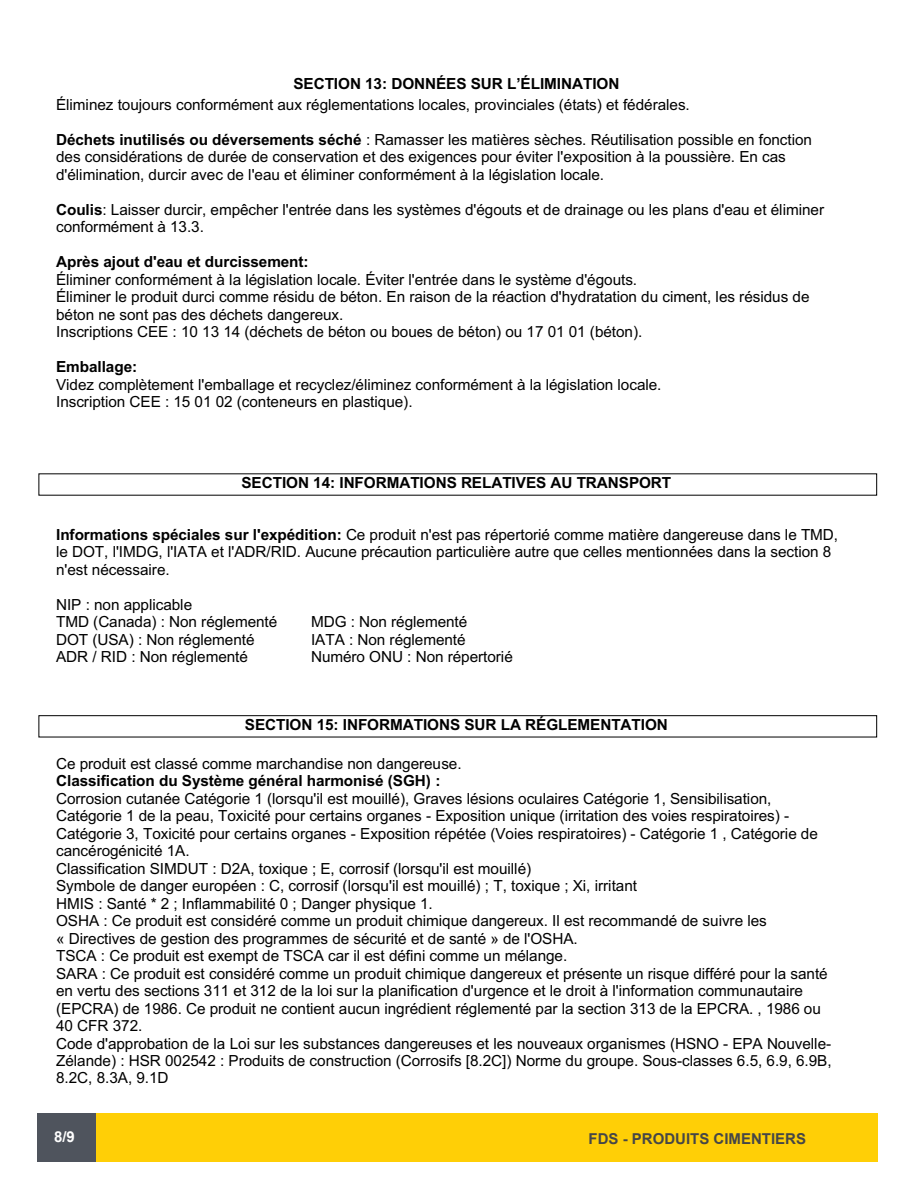
<style>
.page{position:relative;width:918px;height:1188px;background:#fff}
.page>*{position:absolute;margin:0;border:0;box-sizing:border-box;transform-origin:0 0}
.t1{font:15.3px/17.4px "Arial";letter-spacing:-.005em;color:#000}
.t2{font:700 15.3px "Arial";letter-spacing:-.005em;color:#000}
.t3{font:700 15px "Arial";color:#454647}
.t4{font:700 15px "Arial";color:#fff}
.s1{font-weight:700}
</style>
<div class="page">
<div style="left:38px;top:1113px;width:839px;height:48px;background:#ffcf06"></div>
<div style="left:38px;top:1113px;width:58px;height:48px;background:#4f545d"></div>
<div style="left:39px;top:715px;width:838px;height:22px;border:1px solid #000"></div>
<p class="t2" style="left:293px;top:73px;width:328px">SECTION 13: DONNÉES SUR L’ÉLIMINATION</p>
<p class="t1" style="left:56px;top:96px;width:635px">Éliminez toujours conformément aux réglementations locales, provinciales (états) et fédérales.</p>
<p class="t1" style="left:56px;top:131px;width:758px"><span class="s1">Déchets inutilisés ou déversements séché</span> : Ramasser les matières sèches. Réutilisation possible en fonction des considérations de durée de conservation et des exigences pour éviter l'exposition à la poussière. En cas d'élimination, durcir avec de l'eau et éliminer conformément à la législation locale.</p>
<p class="t1" style="left:56px;top:201px;width:770px"><span class="s1">Coulis</span>: Laisser durcir, empêcher l'entrée dans les systèmes d'égouts et de drainage ou les plans d'eau et éliminer conformément à 13.3.</p>
<p class="t1" style="left:56px;top:253px;width:755px"><span class="s1">Après ajout d'eau et durcissement:<br></span>Éliminer conformément à la législation locale. Éviter l'entrée dans le système d'égouts.<br>Éliminer le produit durci comme résidu de béton. En raison de la réaction d'hydratation du ciment, les résidus de béton ne sont pas des déchets dangereux.<br>Inscriptions CEE : 10 13 14 (déchets de béton ou boues de béton) ou 17 01 01 (béton).</p>
<p class="t1" style="left:56px;top:358px;width:607px"><span class="s1">Emballage:<br></span>Videz complètement l'emballage et recyclez/éliminez conformément à la législation locale.<br>Inscription CEE : 15 01 02 (conteneurs en plastique).</p>
<p class="t2" style="left:241px;top:472px;width:431px">SECTION 14: INFORMATIONS RELATIVES AU TRANSPORT</p>
<p class="t1" style="left:56px;top:526px;width:784px"><span class="s1">Informations spéciales sur l'expédition:</span> Ce produit n'est pas répertorié comme matière dangereuse dans le TMD, le DOT, l'IMDG, l'IATA et l'ADR/RID. Aucune précaution particulière autre que celles mentionnées dans la section 8 n'est nécessaire.</p>
<p class="t1" style="left:56px;top:596px;width:223px">NIP : non applicable<br>TMD (Canada) : Non réglementé</p>
<p class="t1" style="left:311px;top:613px;width:158px">MDG : Non réglementé</p>
<p class="t1" style="left:56px;top:631px;width:200px">DOT (USA) : Non réglementé</p>
<p class="t1" style="left:311px;top:631px;width:156px">IATA : Non réglementé</p>
<p class="t1" style="left:56px;top:648px;width:193px">ADR / RID : Non réglementé</p>
<p class="t1" style="left:311px;top:648px;width:203px">Numéro ONU : Non répertorié</p>
<p class="t2" style="left:245px;top:714px;width:425px">SECTION 15: INFORMATIONS SUR LA RÉGLEMENTATION</p>
<p class="t1" style="left:56px;top:755px;width:777px">Ce produit est classé comme marchandise non dangereuse.<br><span class="s1">Classification du Système général harmonisé (SGH) :<br></span>Corrosion cutanée Catégorie 1 (lorsqu'il est mouillé), Graves lésions oculaires Catégorie 1, Sensibilisation, Catégorie 1 de la peau, Toxicité pour certains organes - Exposition unique (irritation des voies respiratoires) - Catégorie 3, Toxicité pour certains organes - Exposition répétée (Voies respiratoires) - Catégorie 1 , Catégorie de cancérogénicité 1A.<br>Classification SIMDUT : D2A, toxique ; E, corrosif (lorsqu'il est mouillé)<br>Symbole de danger européen : C, corrosif (lorsqu'il est mouillé) ; T, toxique ; Xi, irritant<br>HMIS : Santé * 2 ; Inflammabilité 0 ; Danger physique 1.<br>OSHA : Ce produit est considéré comme un produit chimique dangereux. Il est recommandé de suivre les<br>« Directives de gestion des programmes de sécurité et de santé » de l'OSHA.<br>TSCA : Ce produit est exempt de TSCA car il est défini comme un mélange.<br>SARA : Ce produit est considéré comme un produit chimique dangereux et présente un risque différé pour la santé en vertu des sections 311 et 312 de la loi sur la planification d'urgence et le droit à l'information communautaire (EPCRA) de 1986. Ce produit ne contient aucun ingrédient réglementé par la section 313 de la EPCRA. , 1986 ou 40 CFR 372.<br>Code d'approbation de la Loi sur les substances dangereuses et les nouveaux organismes (HSNO - EPA Nouvelle-Zélande) : HSR 002542 : Produits de construction (Corrosifs [8.2C]) Norme du groupe. Sous-classes 6.5, 6.9, 6.9B, 8.2C, 8.3A, 9.1D</p>
<p class="t4" style="left:54px;top:1127px;width:22px">8/9</p>
<p class="t3" style="left:589px;top:1129px;width:219px">FDS - PRODUITS CIMENTIERS</p>
</div>
